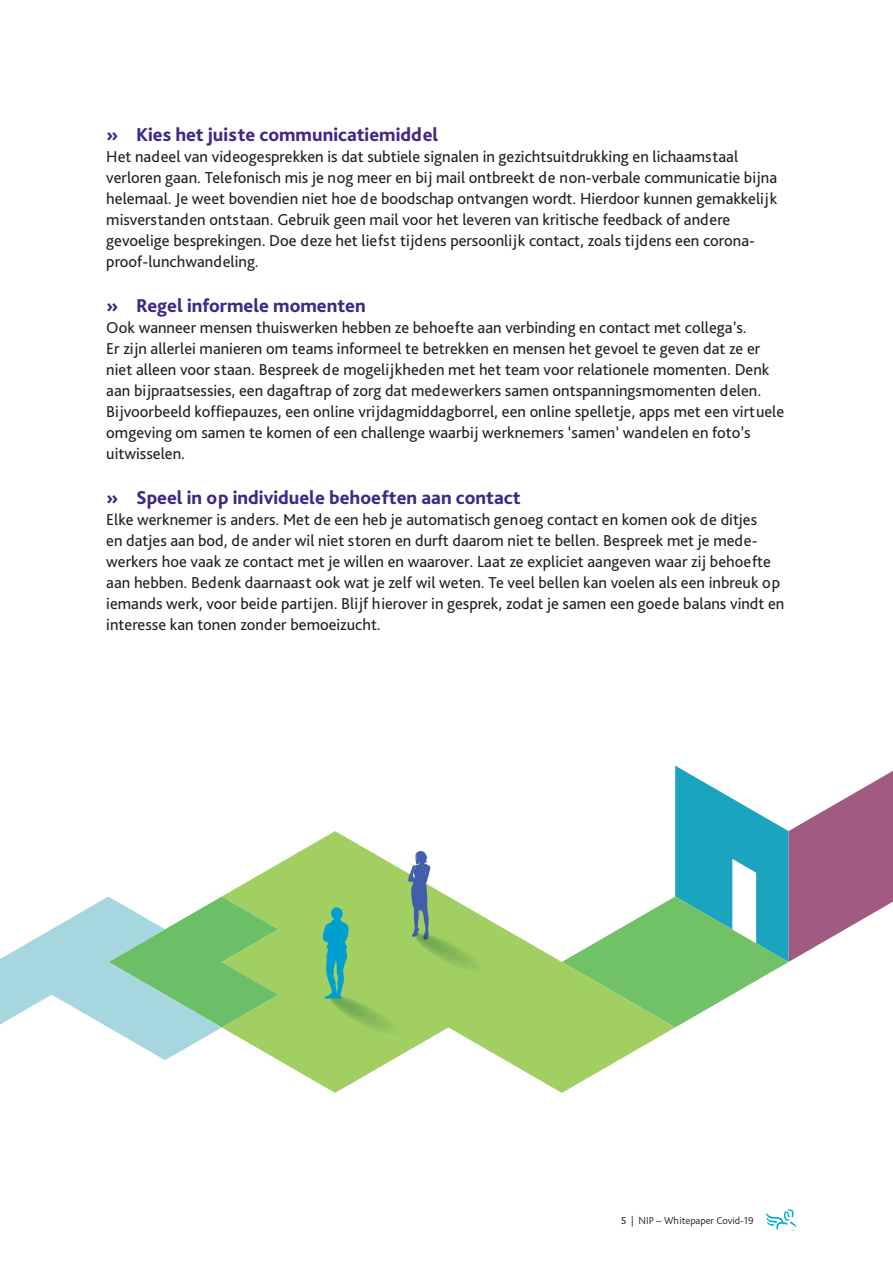
<style>
.page{position:relative;width:893px;height:1263px;background:#fff}
.page>*{position:absolute;margin:0;border:0;box-sizing:border-box;transform-origin:0 0}
.KOPJE_KLEIN{font:800 19.5px "Bliss Pro";color:#402886}
.broodtekst{font:16.5px/21px "Bliss Pro";color:#231f20}
.t1{font:300 10.5px "Bliss Pro";color:#231f20}
.s1{font-weight:400}
</style>
<div class="page">
<svg style="left:766px;top:1209px;width:30px;height:21px"></svg>
<svg style="left:223px;top:831px;width:452px;height:262px;fill:#a2cf62"></svg>
<svg style="left:0;top:896px;width:278px;height:164px"></svg>
<svg style="left:562px;top:766px;width:331px;height:261px"></svg>
<svg style="left:408px;top:851px;width:76px;height:122px"></svg>
<svg style="left:323px;top:907px;width:76px;height:128px;background:#86c571"></svg>
<p class="KOPJE_KLEIN" style="left:106px;top:123px;width:334px">» Kies het juiste communicatiemiddel</p>
<p class="broodtekst" style="left:106px;top:146px;width:672px">Het nadeel van videogesprekken is dat subtiele signalen in gezichtsuitdrukking en lichaamstaal verloren gaan. Telefonisch mis je nog meer en bij mail ontbreekt de non-verbale communicatie bijna helemaal. Je weet bovendien niet hoe de boodschap ontvangen wordt. Hierdoor kunnen gemakkelijk misverstanden ontstaan. Gebruik geen mail voor het leveren van kritische feedback of andere gevoelige besprekingen. Doe deze het liefst tijdens persoonlijk contact, zoals tijdens een corona&shy;proof-lunchwandeling.</p>
<p class="KOPJE_KLEIN" style="left:106px;top:294px;width:261px">» Regel informele momenten</p>
<p class="broodtekst" style="left:106px;top:317px;width:679px">Ook wanneer mensen thuiswerken hebben ze behoefte aan verbinding en contact met collega’s.<br>Er zijn allerlei manieren om teams informeel te betrekken en mensen het gevoel te geven dat ze er niet alleen voor staan. Bespreek de mogelijkheden met het team voor relationele momenten. Denk aan bijpraatsessies, een dagaftrap of zorg dat medewerkers samen ontspanningsmomenten delen.<br>Bijvoorbeeld koffiepauzes, een online vrijdagmiddagborrel, een online spelletje, apps met een virtuele omgeving om samen te komen of een challenge waarbij werknemers ‘samen’ wandelen en foto’s uitwisselen.</p>
<p class="KOPJE_KLEIN" style="left:106px;top:486px;width:416px">» Speel in op individuele behoeften aan contact</p>
<p class="broodtekst" style="left:106px;top:509px;width:680px">Elke werknemer is anders. Met de een heb je automatisch genoeg contact en komen ook de ditjes<br>en datjes aan bod, de ander wil niet storen en durft daarom niet te bellen. Bespreek met je mede&shy;werkers hoe vaak ze contact met je willen en waarover. Laat ze expliciet aangeven waar zij behoefte aan hebben. Bedenk daarnaast ook wat je zelf wil weten. Te veel bellen kan voelen als een inbreuk op iemands werk, voor beide partijen. Blijf hierover in gesprek, zodat je samen een goede balans vindt en interesse kan tonen zonder bemoeizucht.</p>
<p class="t1" style="left:621px;top:1213px;width:134px"><span class="s1">5</span> | NIP − Whitepaper Covid-19</p>
</div>
